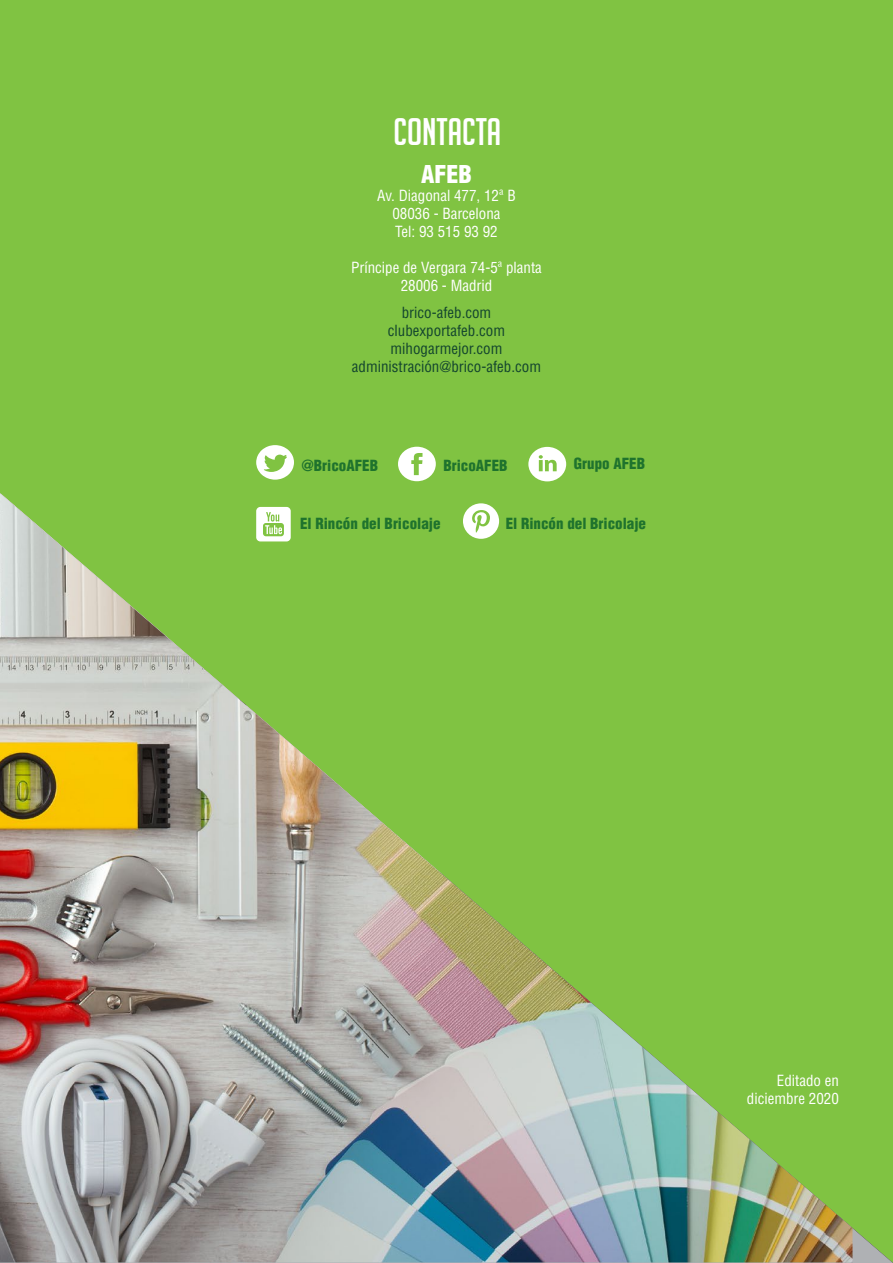
<style>
.page{position:relative;width:893px;height:1263px;background:#80c342}
.page>*{position:absolute;margin:0;border:0;box-sizing:border-box;transform-origin:0 0}
.t1{font:37.5px "Big Noodle Titling";color:#fff}
.t2{font:900 condensed 24px "Helvetica";color:#fff}
.t3{font:condensed 15px/18px "Helvetica";color:#fff;text-align:center}
.t4{font:condensed 15px/18px "Helvetica";color:#13452e;text-align:center}
.t5{font:900 condensed 15px "Helvetica";color:#1f732d}
</style>
<div class="page">
<img style="left:0;top:493px;width:852px;height:769px">
<svg style="left:256px;top:445px;width:38px;height:35px"></svg>
<svg style="left:398px;top:447px;width:38px;height:34px"></svg>
<svg style="left:528px;top:447px;width:38px;height:34px"></svg>
<svg style="left:256px;top:507px;width:35px;height:34px"></svg>
<svg style="left:463px;top:503px;width:36px;height:36px"></svg>
<h1 class="t1" style="left:393px;top:111px;width:109px">CONTACTA</h1>
<h2 class="t2" style="left:421px;top:159px;width:52px">AFEB</h2>
<p class="t3" style="left:377px;top:187px;width:140px">Av. Diagonal 477, 12ª B<br>08036 - Barcelona<br>Tel: 93 515 93 92</p>
<p class="t3" style="left:351px;top:259px;width:192px">Príncipe de Vergara 74-5ª planta<br>28006 - Madrid</p>
<p class="t4" style="left:352px;top:304px;width:191px">brico-afeb.com clubexportafeb.com mihogarmejor.com administración@brico-afeb.com</p>
<p class="t5" style="left:301px;top:455px;width:78px">@BricoAFEB</p>
<p class="t5" style="left:443px;top:455px;width:66px">BricoAFEB</p>
<p class="t5" style="left:574px;top:454px;width:73px">Grupo AFEB</p>
<p class="t5" style="left:300px;top:514px;width:142px">El Rincón del Bricolaje</p>
<p class="t5" style="left:506px;top:514px;width:142px">El Rincón del Bricolaje</p>
<p class="t3" style="left:747px;top:1071px;width:94px;text-align:right">Editado en diciembre 2020</p>
</div>
